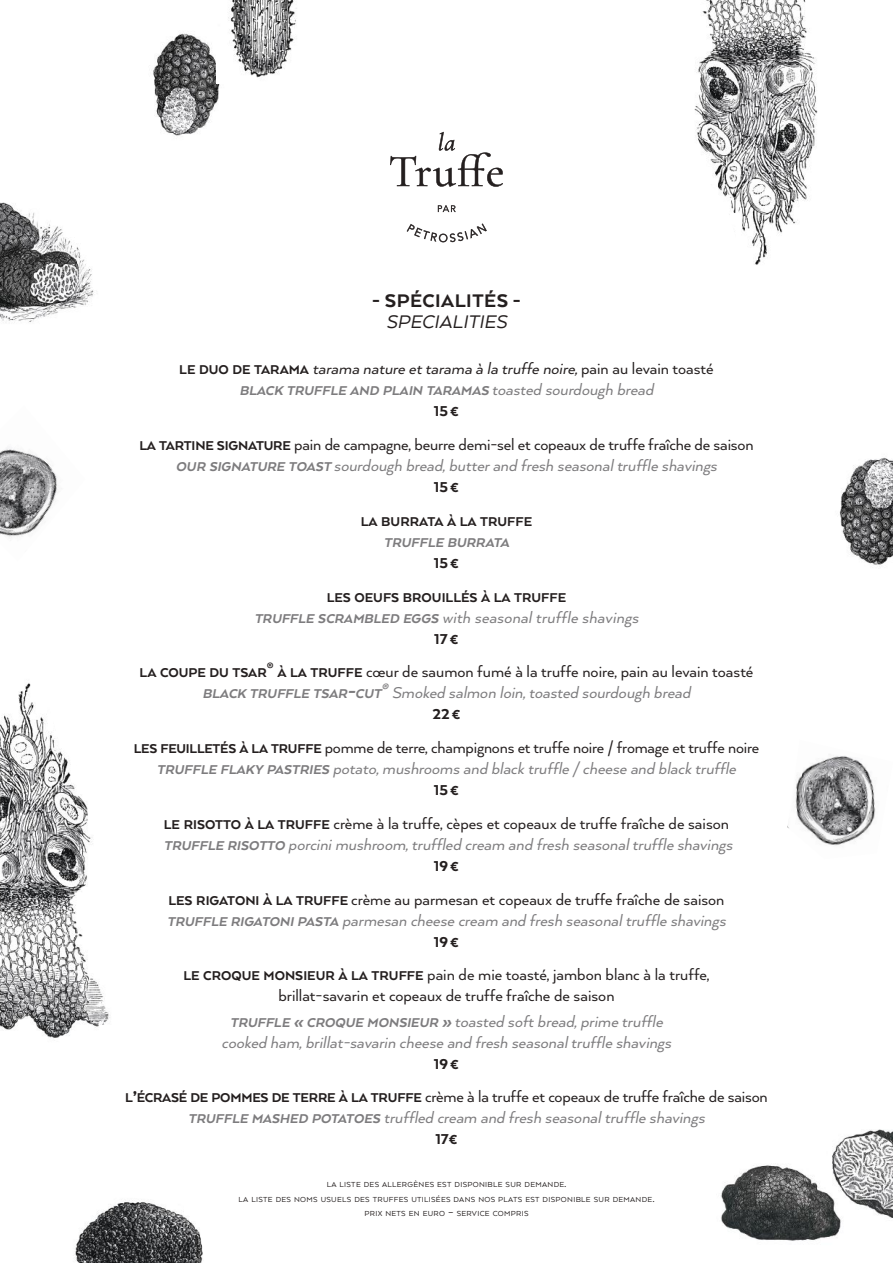
<style>
.page{position:relative;width:893px;height:1263px;background:#fff}
.page>*{position:absolute;margin:0;border:0;box-sizing:border-box;transform-origin:0 0}
.t1{font:700 21px "TRIAL Arquitecta Office";letter-spacing:.025em;color:#241f1f}
.t2{font:italic 21px "TRIAL Arquitecta Office";color:#241f1f}
.t3{font:18px/21px "TRIAL Arquitecta Office";letter-spacing:-.01em;color:#241f1f;text-align:center}
.t4{font:italic 18px/21px "TRIAL Arquitecta Office";color:#7d7c7e}
.t5{font:italic 18px "TRIAL Arquitecta Office";color:#241f1f}
.t6{font:700 16.5px "TRIAL Arquitecta Office";color:#241f1f}
.t7{font:italic 700 14.7px "TRIAL Arquitecta Office";color:#7d7c7e}
.t8{font:700 14.7px "TRIAL Arquitecta Office";color:#241f1f}
.t9{font:700 12.3px "TRIAL Arquitecta Office";color:#241f1f}
.t10{font:8.4px/14.4px "TRIAL Arquitecta Office";letter-spacing:.035em;color:#241f1f;text-align:center}
.s1{font-weight:700;font-style:normal;font-size:14.7px}
.s2{font-style:normal}
.s3{font-weight:400;font-size:18px}
.s4{font-size:15px}
.s5{font-weight:700;font-size:14.7px}
.s6{font-weight:700;font-style:italic;font-size:14.7px;color:#7d7c7e}
.s7{font-style:italic;color:#7d7c7e}
.s8{font-size:21px}
.s9{font-weight:700;font-style:normal;font-size:14.7px;color:#241f1f}
.s10{font-style:normal;color:#241f1f}
.s11{font-weight:700;font-size:21px}
.s12{font-size:12px}
</style>
<div class="page">
<img style="left:721px;top:1129px;width:172px;height:112px">
<img style="left:694px;top:0;width:124px;height:265px">
<img style="left:0;top:683px;width:110px;height:355px">
<img style="left:153px;top:33px;width:67px;height:103px">
<img style="left:217px;top:0;width:80px;height:83px">
<img style="left:839px;top:457px;width:54px;height:108px">
<svg style="left:407px;top:223px;width:80px;height:19px"></svg>
<svg style="left:390px;top:132px;width:113px;height:55px"></svg>
<svg style="left:438px;top:205px;width:18px;height:7px"></svg>
<img style="left:787px;top:756px;width:89px;height:90px">
<img style="left:0;top:448px;width:58px;height:89px">
<img style="left:0;top:202px;width:94px;height:121px">
<img style="left:75px;top:1202px;width:128px;height:61px">
<p class="t1" style="left:372px;top:289px;width:150px">- SPÉCIALITÉS -</p>
<p class="t2" style="left:386px;top:310px;width:126px">SPECIALITIES</p>
<p class="t5" style="left:179px;top:359px;width:536px"><span class="s1">LE DUO DE TARAMA</span> tarama nature ettarama à la truffe noire,<span class="s2">pain au levain toasté</span></p>
<p class="t7" style="left:239px;top:382px;width:419px">BLACK TRUFFLE AND PLAIN TARAMAS <span class="s3">toasted sourdough bread</span></p>
<p class="t6" style="left:434px;top:402px;width:27px">15<span class="s4">€</span></p>
<p class="t3" style="left:139px;top:434px;width:616px"><span class="s5">LA TARTINE SIGNATURE</span> pain de campagne, beurre demi-sel et copeaux de truffe fraîche de saison<br><span class="s6">OUR SIGNATURE TOAST</span> <span class="s7">sourdough bread,butterand fresh seasonaltruffle shavings</span></p>
<p class="t6" style="left:434px;top:478px;width:27px">15<span class="s4">€</span></p>
<p class="t8" style="left:361px;top:513px;width:173px">LA BURRATA À LA TRUFFE</p>
<p class="t7" style="left:384px;top:534px;width:130px">TRUFFLE BURRATA</p>
<p class="t6" style="left:434px;top:553px;width:27px">15<span class="s4">€</span></p>
<p class="t8" style="left:327px;top:589px;width:241px">LES OEUFS BROUILLÉS À LA TRUFFE</p>
<p class="t4" style="left:254px;top:606px;width:389px"><span class="s5">TRUFFLE SCRAMBLED EGGS</span> with seasonaltruffle shavings</p>
<p class="t6" style="left:434px;top:629px;width:26px">17<span class="s4">€</span></p>
<p class="t8" style="left:140px;top:664px;width:129px">LA COUPE DU TSAR</p>
<p class="t9" style="left:267px;top:660px;width:8px">®</p>
<p class="t3" style="left:277px;top:661px;width:478px"><span class="s5">À LA TRUFFE</span> cœur de saumon fumé à la truffe noire, pain au levain toasté</p>
<p class="t7" style="left:202px;top:685px;width:183px">BLACK TRUFFLE TSAR<span class="s8">-</span>CUT</p>
<p class="t4" style="left:381px;top:682px;width:314px"><sup>®</sup> Smoked salmon loin,toasted sourdough bread</p>
<p class="t6" style="left:432px;top:705px;width:30px">22<span class="s4">€</span></p>
<p class="t3" style="left:134px;top:737px;width:627px"><span class="s5">LES FEUILLETÉS À LA TRUFFE</span> pomme de terre, champignons et truffe noire / fromage et truffe noire<br><span class="s6">TRUFFLE FLAKY PASTRIES</span> <span class="s7">potato,mushrooms and black truffle /cheese and black truffle</span></p>
<p class="t6" style="left:434px;top:781px;width:27px">15<span class="s4">€</span></p>
<p class="t4" style="left:164px;top:813px;width:574px"><span class="s9">LE RISOTTO À LA TRUFFE</span> <span class="s10">crème à la truffe, cèpes et copeaux de truffe fraîche de saison<br></span><span class="s5">TRUFFLE RISOTTO</span> porcinimushroom,truffled cream and fresh seasonaltruffle shavings</p>
<p class="t6" style="left:434px;top:856px;width:27px">19<span class="s4">€</span></p>
<p class="t4" style="left:167px;top:888px;width:564px"><span class="s9">LES RIGATONI À LA TRUFFE</span> <span class="s10">crème au parmesan et copeaux de truffe fraîche de saison<br></span><span class="s5">TRUFFLE RIGATONI PASTA</span> parmesan cheese cream and fresh seasonaltruffle shavings</p>
<p class="t6" style="left:434px;top:932px;width:27px">19<span class="s4">€</span></p>
<p class="t3" style="left:183px;top:964px;width:528px"><span class="s5">LE CROQUE MONSIEUR À LA TRUFFE</span> pain de mie toasté, jambon blanc à la truffe, brillat-savarin et copeaux de truffe fraîche de saison</p>
<p class="t4" style="left:222px;top:1010px;width:455px;text-align:center"><span class="s5">TRUFFLE</span> <span class="s11">«</span> <span class="s5">CROQUE MONSIEUR</span> <span class="s11">»</span> toasted softbread,prime truffle cooked ham,brillat-savarin cheese and fresh seasonaltruffle shavings</p>
<p class="t6" style="left:434px;top:1054px;width:27px">19<span class="s4">€</span></p>
<p class="t3" style="left:125px;top:1086px;width:644px"><span class="s5">L</span><span class="s11">’</span><span class="s5">ÉCRASÉ DE POMMES DE TERRE À LA TRUFFE</span> crème à la truffe et copeaux de truffe fraîche de saison<br><span class="s6">TRUFFLE MASHED POTATOES</span> <span class="s7">truffled cream and fresh seasonaltruffle shavings</span></p>
<p class="t6" style="left:435px;top:1130px;width:24px">17<span class="s4">€</span></p>
<p class="t10" style="left:239px;top:1177px;width:417px">LA LISTE DES ALLERGÈNES EST DISPONIBLE SUR DEMANDE<span class="s12">.<br></span>LA LISTE DES NOMS USUELS DES TRUFFES UTILISÉES DANS NOS PLATS EST DISPONIBLE SUR DEMANDE<span class="s12">.<br></span>PRIX NETS EN EURO <span class="s12">–</span> SERVICE COMPRIS</p>
</div>
